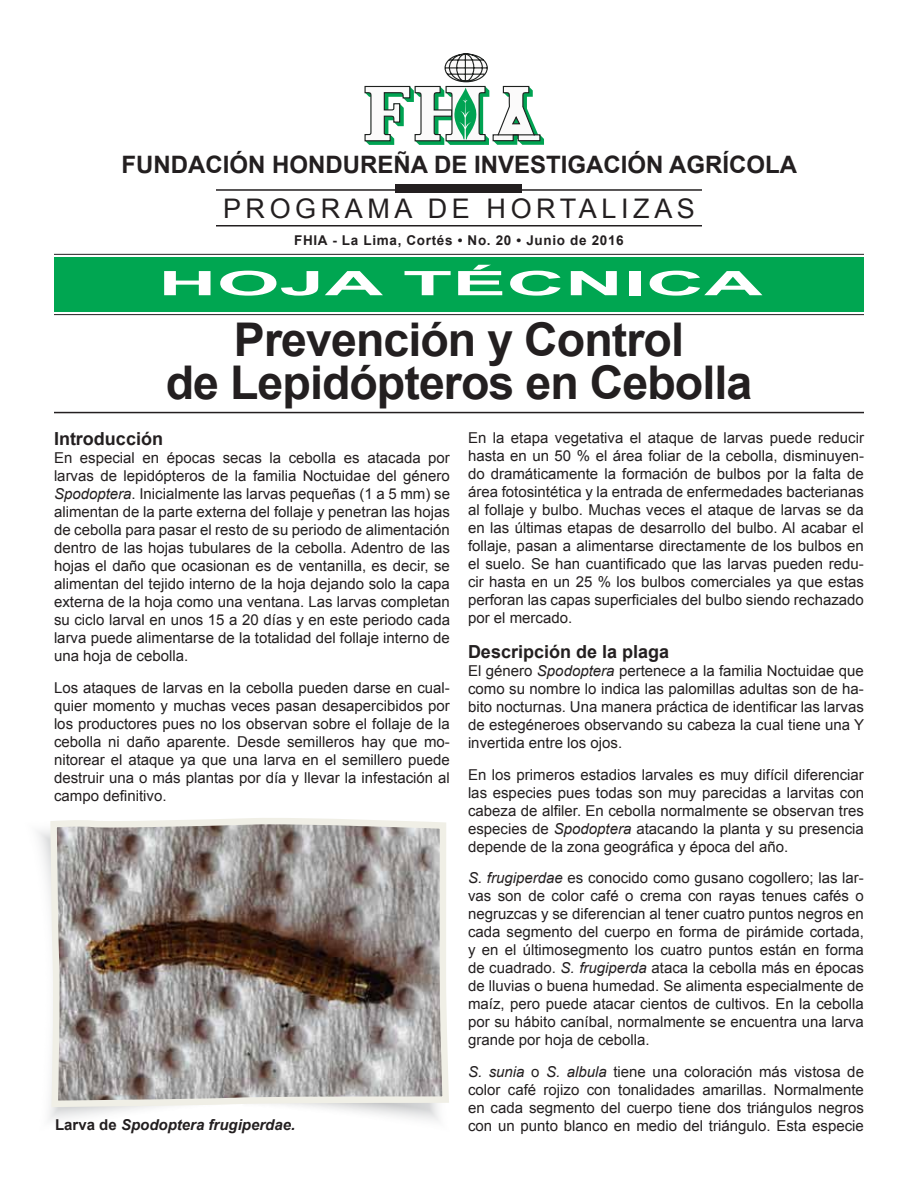
<style>
.page{position:relative;width:918px;height:1188px;background:#fff}
.page>*{position:absolute;margin:0;border:0;box-sizing:border-box;transform-origin:0 0}
.t1{font:700 46.5px/43.5px "Arial";letter-spacing:-.02em;color:#231f20;text-align:center}
.t2{font:700 33.75px "Arial";color:#fff;scale:2.4 1}
.t3{font:27px "Arial";letter-spacing:.17em;color:#231f20}
.t4{font:700 24px "Arial";color:#231f20}
.t5{font:700 18px "Arial";color:#231f20}
.t6{font:15px/18px "Arial";color:#231f20;text-align:justify}
.t7{font:italic 700 15px "Arial";color:#231f20}
.t8{font:700 13.5px "Arial";letter-spacing:.05em;color:#231f20}
.s1{font-style:italic}
.s2{font-style:normal}
</style>
<div class="page">
<div style="left:54px;top:257px;width:810px;height:54px;background:#00a651"></div>
<hr style="left:54px;top:412px;width:810px;height:1px;background:#231f20">
<hr style="left:216px;top:225px;width:486px;height:1px;background:#231f20">
<hr style="left:216px;top:189px;width:486px;height:2px;background:#231f20">
<hr style="left:54px;top:254px;width:810px;height:1px;background:#231f20">
<hr style="left:54px;top:314px;width:810px;height:1px;background:#231f20">
<div style="left:396px;top:184px;width:126px;height:9px;background:#231f20"></div>
<svg style="left:364px;top:53px;width:180px;height:92px"></svg>
<hr style="left:498px;top:134px;width:37px;height:1px;background:#1e211f">
<svg style="left:37px;top:830px;width:92px;height:290px"></svg>
<svg style="left:344px;top:1110px;width:95px;height:11px"></svg>
<svg style="left:47px;top:818px;width:402px;height:292px"></svg>
<h3 class="t4" style="left:122px;top:148px;width:677px">FUNDACIÓN HONDUREÑA DE INVESTIGACIÓN AGRÍCOLA</h3>
<h3 class="t3" style="left:223px;top:191px;width:473px">PROGRAMA DE HORTALIZAS</h3>
<p class="t8" style="left:294px;top:231px;width:331px">FHIA - La Lima, Cortés • No. 20 • Junio de 2016</p>
<h2 class="t2" style="left:158px;top:261px;width:253px">HOJA TÉCNICA</h2>
<h1 class="t1" style="left:166px;top:319px;width:588px">Prevención y Control<br>de Lepidópteros en Cebolla</h1>
<p class="t5" style="left:54px;top:427px;width:111px">Introducción</p>
<p class="t6" style="left:54px;top:449px;width:398px">En especial en épocas secas la cebolla es atacada por larvas de lepidópteros de la familia Noctuidae del género <span class="s1">Spodoptera</span>. Inicialmente las larvas pequeñas (1 a 5 mm) se alimentan de la parte externa del follaje y penetran las hojas de cebolla para pasar el resto de su periodo de alimentación dentro de las hojas tubulares de la cebolla. Adentro de las hojas el daño que ocasionan es de ventanilla, es decir, se alimentan del tejido interno de la hoja dejando solo la capa externa de la hoja como una ventana. Las larvas completan su ciclo larval en unos 15 a 20 días y en este periodo cada larva puede alimentarse de la totalidad del follaje interno de una hoja de cebolla.</p>
<p class="t6" style="left:54px;top:678px;width:397px">Los ataques de larvas en la cebolla pueden darse en cual&shy;quier momento y muchas veces pasan desapercibidos por los productores pues no los observan sobre el follaje de la cebolla ni daño aparente. Desde semilleros hay que mo&shy;nitorear el ataque ya que una larva en el semillero puede destruir una o más plantas por día y llevar la infestación al campo definitivo.</p>
<p class="t7" style="left:55px;top:1115px;width:242px"><span class="s2">Larva de</span> Spodoptera frugiperdae.</p>
<p class="t6" style="left:468px;top:429px;width:398px">En la etapa vegetativa el ataque de larvas puede reducir hasta en un 50 % el área foliar de la cebolla, disminuyen&shy;do dramáticamente la formación de bulbos por la falta de área fotosintética y la entrada de enfermedades bacterianas al follaje y bulbo. Muchas veces el ataque de larvas se da en las últimas etapas de desarrollo del bulbo. Al acabar el follaje, pasan a alimentarse directamente de los bulbos en el suelo. Se han cuantificado que las larvas pueden redu&shy;cir hasta en un 25 % los bulbos comerciales ya que estas perforan las capas superficiales del bulbo siendo rechazado por el mercado.</p>
<p class="t5" style="left:468px;top:640px;width:203px">Descripción de la plaga</p>
<p class="t6" style="left:468px;top:662px;width:398px">El género <span class="s1">Spodoptera</span> pertenece a la familia Noctuidae que como su nombre lo indica las palomillas adultas son de ha&shy;bito nocturnas. Una manera práctica de identificar las larvas de estegéneroes observando su cabeza la cual tiene una Y invertida entre los ojos.</p>
<p class="t6" style="left:468px;top:765px;width:398px">En los primeros estadios larvales es muy difícil diferenciar las especies pues todas son muy parecidas a larvitas con cabeza de alfiler. En cebolla normalmente se observan tres especies de <span class="s1">Spodoptera</span> atacando la planta y su presencia depende de la zona geográfica y época del año.</p>
<p class="t6" style="left:468px;top:869px;width:398px"><span class="s1">S. frugiperdae</span> es conocido como gusano cogollero; las lar&shy;vas son de color café o crema con rayas tenues cafés o negruzcas y se diferencian al tener cuatro puntos negros en cada segmento del cuerpo en forma de pirámide cortada, y en el últimosegmento los cuatro puntos están en forma de cuadrado. <span class="s1">S. frugiperda</span> ataca la cebolla más en épocas de lluvias o buena humedad. Se alimenta especialmente de maíz, pero puede atacar cientos de cultivos. En la cebolla por su hábito caníbal, normalmente se encuentra una larva grande por hoja de cebolla.</p>
<p class="t6" style="left:468px;top:1062px;width:398px"><span class="s1">S. sunia</span> o <span class="s1">S. albula</span> tiene una coloración más vistosa de color café rojizo con tonalidades amarillas. Normalmente en cada segmento del cuerpo tiene dos triángulos negros con un punto blanco en medio del triángulo. Esta especie</p>
</div>
